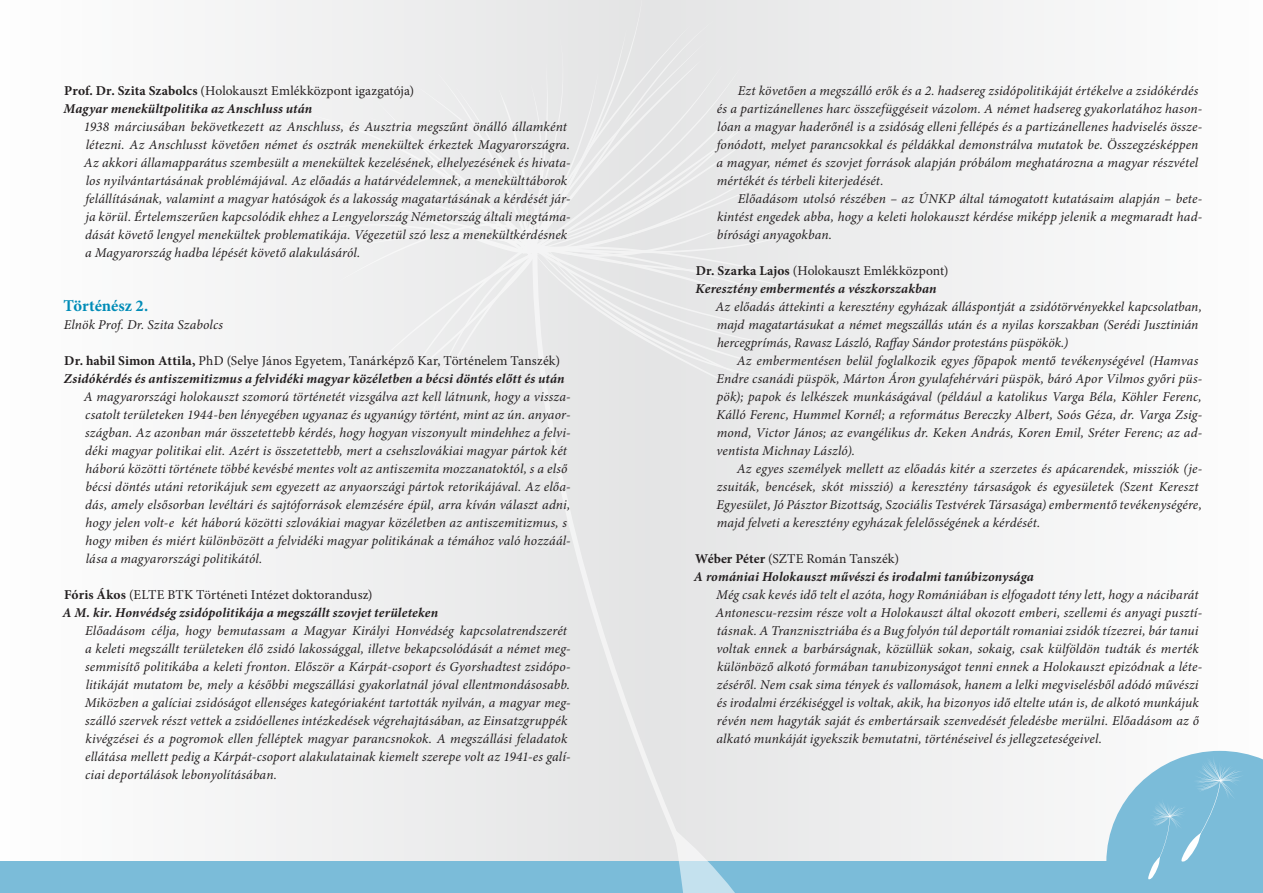
<style>
.page{position:relative;width:1263px;height:893px;background:#f3f3f4}
.page>*{position:absolute;margin:0;border:0;box-sizing:border-box;transform-origin:0 0}
.szekció{font:700 16.5px "Minion Pro";letter-spacing:-.005em;color:#008cb7}
.t1{font:italic 13.5px/18px "Minion Pro";letter-spacing:.01em;color:#231f20}
.t2{font:italic 700 13.5px/18px "Minion Pro";letter-spacing:.015em;color:#231f20}
.s1{font-style:normal}
.s2{font-weight:400;font-style:normal}
</style>
<div class="page">
<div style="left:0;top:861px;width:1263px;height:32px;background:#7bbcd9"></div>
<svg style="left:1106px;top:751px;width:157px;height:129px"></svg>
<div style="left:527px;top:0;width:189px;height:22px;background:#e6e6e7"></div>
<svg style="left:486px;top:434px;width:42px;height:8px"></svg>
<svg style="left:527px;top:22px;width:197px;height:6px"></svg>
<svg style="left:486px;top:28px;width:312px;height:406px"></svg>
<div style="left:528px;top:241px;width:270px;height:620px;background:#e6e7e7"></div>
<svg style="left:670px;top:826px;width:128px;height:67px"></svg>
<p class="t2" style="left:64px;top:82px;width:352px"><span class="s1">Prof. Dr. Szita Szabolcs</span> <span class="s2">(Holokauszt Emlékközpont igazgatója)<br></span>Magyar menekültpolitika az Anschluss után</p>
<p class="t1" style="left:84px;top:118px;width:488px">1938 márciusában bekövetkezett az Anschluss, és Ausztria megszűnt önálló államként létezni. Az Anschlusst követően német és osztrák menekültek érkeztek Magyarországra.<br>Az akkori államapparátus szembesült a menekültek kezelésének, elhelyezésének és hivata&shy;los nyilvántartásának problémájával. Az előadás a határvédelemnek, a menekülttáborok felállításának, valamint a magyar hatóságok és a lakosság magatartásának a kérdését jár&shy;ja körül. Értelemszerűen kapcsolódik ehhez a Lengyelország Németország általi megtáma&shy;dását követő lengyel menekültek problematikája. Végezetül szó lesz a menekültkérdésnek a Magyarország hadba lépését követő alakulásáról.</p>
<p class="szekció" style="left:63px;top:296px;width:87px">Történész 2.</p>
<p class="t1" style="left:64px;top:316px;width:161px">Elnök Prof. Dr. Szita Szabolcs</p>
<p class="t2" style="left:64px;top:352px;width:502px"><span class="s1">Dr. habil Simon Attila,</span> <span class="s2">PhD (Selye János Egyetem, Tanárképző Kar, Történelem Tanszék)<br></span>Zsidókérdés és antiszemitizmus a felvidéki magyar közéletben a bécsi döntés előtt és után</p>
<p class="t1" style="left:84px;top:388px;width:488px">A magyarországi holokauszt szomorú történetét vizsgálva azt kell látnunk, hogy a vissza&shy;csatolt területeken 1944-ben lényegében ugyanaz és ugyanúgy történt, mint az ún. anyaor&shy;szágban. Az azonban már összetettebb kérdés, hogy hogyan viszonyult mindehhez a felvi&shy;déki magyar politikai elit. Azért is összetettebb, mert a csehszlovákiai magyar pártok két háború közötti története többé kevésbé mentes volt az antiszemita mozzanatoktól, s a első bécsi döntés utáni retorikájuk sem egyezett az anyaországi pártok retorikájával. Az előa&shy;dás, amely elsősorban levéltári és sajtóforrások elemzésére épül, arra kíván választ adni, hogy jelen volt-e két háború közötti szlovákiai magyar közéletben az antiszemitizmus, s hogy miben és miért különbözött a felvidéki magyar politikának a témához való hozzáál&shy;lása a magyarországi politikától.</p>
<p class="t2" style="left:62px;top:586px;width:377px"><span class="s1">Fóris Ákos</span> <span class="s2">(ELTE BTK Történeti Intézet doktorandusz)<br></span>A M. kir. Honvédség zsidópolitikája a megszállt szovjet területeken</p>
<p class="t1" style="left:85px;top:622px;width:487px">Előadásom célja, hogy bemutassam a Magyar Királyi Honvédség kapcsolatrendszerét a keleti megszállt területeken élő zsidó lakossággal, illetve bekapcsolódását a német meg&shy;semmisítő politikába a keleti fronton. Először a Kárpát-csoport és Gyorshadtest zsidópo&shy;litikáját mutatom be, mely a későbbi megszállási gyakorlatnál jóval ellentmondásosabb.<br>Miközben a galíciai zsidóságot ellenséges kategóriaként tartották nyilván, a magyar meg&shy;szálló szervek részt vettek a zsidóellenes intézkedések végrehajtásában, az Einsatzgruppék kivégzései és a pogromok ellen felléptek magyar parancsnokok. A megszállási feladatok ellátása mellett pedig a Kárpát-csoport alakulatainak kiemelt szerepe volt az 1941-es galí&shy;ciai deportálások lebonyolításában.</p>
<p class="t1" style="left:716px;top:82px;width:487px;text-indent:21px">Ezt követően a megszálló erők és a 2. hadsereg zsidópolitikáját értékelve a zsidókérdés és a partizánellenes harc összefüggéseit vázolom. A német hadsereg gyakorlatához hason&shy;lóan a magyar haderőnél is a zsidóság elleni fellépés és a partizánellenes hadviselés össze&shy;fonódott, melyet parancsokkal és példákkal demonstrálva mutatok be. Összegzésképpen a magyar, német és szovjet források alapján próbálom meghatározna a magyar részvétel mértékét és térbeli kiterjedését.</p>
<p class="t1" style="left:717px;top:190px;width:487px;text-align:justify;text-indent:21px">Előadásom utolsó részében – az ÚNKP által támogatott kutatásaim alapján – bete&shy;kintést engedek abba, hogy a keleti holokauszt kérdése miképp jelenik a megmaradt had&shy;bírósági anyagokban.</p>
<p class="t2" style="left:695px;top:262px;width:254px"><span class="s1">Dr. Szarka Lajos</span> <span class="s2">(Holokauszt Emlékközpont)<br></span>Keresztény embermentés a vészkorszakban</p>
<p class="t1" style="left:715px;top:298px;width:488px">Az előadás áttekinti a keresztény egyházak álláspontját a zsidótörvényekkel kapcsolatban, majd magatartásukat a német megszállás után és a nyilas korszakban (Serédi Jusztinián hercegprímás, Ravasz László, Raffay Sándor protestáns püspökök.)</p>
<p class="t1" style="left:716px;top:352px;width:487px;text-indent:20px">Az embermentésen belül foglalkozik egyes főpapok mentő tevékenységével (Hamvas Endre csanádi püspök, Márton Áron gyulafehérvári püspök, báró Apor Vilmos győri püs&shy;pök); papok és lelkészek munkáságával (például a katolikus Varga Béla, Köhler Ferenc, Kálló Ferenc, Hummel Kornél; a református Bereczky Albert, Soós Géza, dr. Varga Zsig&shy;mond, Victor János; az evangélikus dr. Keken András, Koren Emil, Sréter Ferenc; az ad&shy;ventista Michnay László).</p>
<p class="t1" style="left:717px;top:460px;width:487px;text-indent:20px">Az egyes személyek mellett az előadás kitér a szerzetes és apácarendek, missziók (je&shy;zsuiták, bencések, skót misszió) a keresztény társaságok és egyesületek (Szent Kereszt Egyesület, Jó Pásztor Bizottság, Szociális Testvérek Társasága) embermentő tevékenységére, majd felveti a keresztény egyházak felelősségének a kérdését.</p>
<p class="t2" style="left:694px;top:550px;width:341px"><span class="s1">Wéber Péter</span> <span class="s2">(SZTE Román Tanszék)<br></span>A romániai Holokauszt művészi és irodalmi tanúbizonysága</p>
<p class="t1" style="left:715px;top:586px;width:488px">Még csak kevés idő telt el azóta, hogy Romániában is elfogadott tény lett, hogy a nácibarát Antonescu-rezsim része volt a Holokauszt által okozott emberi, szellemi és anyagi pusztí&shy;tásnak. A Tranznisztriába és a Bug folyón túl deportált romaniai zsidók tízezrei, bár tanui voltak ennek a barbárságnak, közüllük sokan, sokaig, csak külföldön tudták és merték különböző alkotó formában tanubizonyságot tenni ennek a Holokauszt epizódnak a léte&shy;zéséről. Nem csak sima tények és vallomások, hanem a lelki megviselésből adódó művészi és irodalmi érzékiséggel is voltak, akik, ha bizonyos idő eltelte után is, de alkotó munkájuk révén nem hagyták saját és embertársaik szenvedését feledésbe merülni. Előadásom az ő alkató munkáját igyekszik bemutatni, történéseivel és jellegzeteségeivel.</p>
</div>
